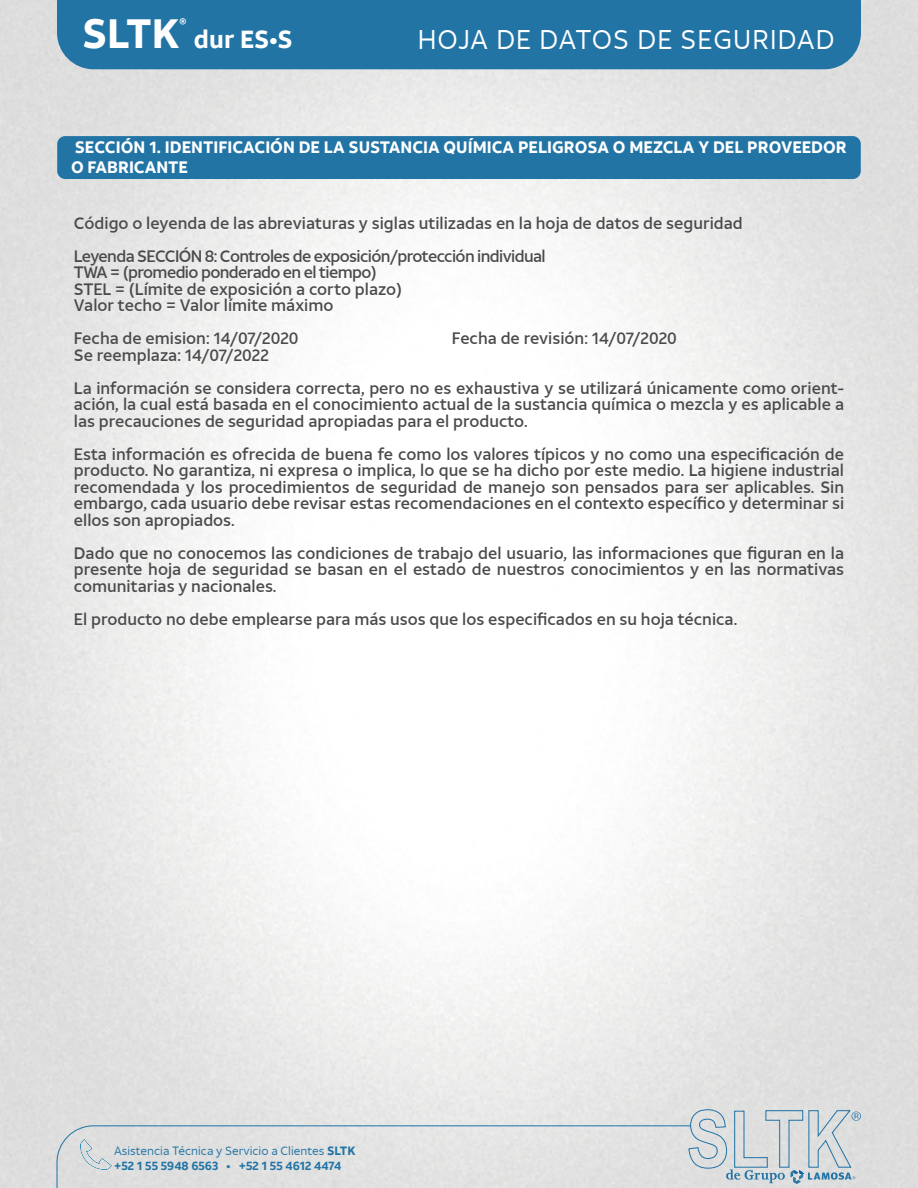
<style>
.page{position:relative;width:918px;height:1188px;background:#fff}
.page>*{position:absolute;margin:0;border:0;box-sizing:border-box;transform-origin:0 0}
.t1{font:700 40.8px "ATT Aleck Sans";color:#fff}
.t2{font:27px "ATT Aleck Sans";letter-spacing:.04em;color:#fff}
.t3{font:700 24.6px "ATT Aleck Sans";color:#fff}
.t4{font:500 16.5px/16.5px "ATT Aleck Sans";color:#4a4a4a}
.t5{font:700 16.5px/19.5px "ATT Aleck Sans";color:#fff}
.t6{font:12px/14.4px "ATT Aleck Sans";color:#2274a5}
.t7{font:700 11.4px "ATT Aleck Sans";color:#fff}
.s1{font-weight:700}
</style>
<div class="page">
<div style="left:57px;top:0;width:804px;height:69px;background:#2274a5"></div>
<svg style="left:56px;top:1109px;width:805px;height:79px"></svg>
<div style="left:57px;top:136px;width:804px;height:43px;background:#2274a5;border-radius:8px"></div>
<h1 class="t1" style="left:82px;top:7px;width:99px">SLTK</h1>
<p class="t7" style="left:180px;top:16px;width:8px">®</p>
<h3 class="t3" style="left:194px;top:24px;width:100px">dur ES•S</h3>
<h2 class="t2" style="left:418px;top:23px;width:418px">HOJA DE DATOS DE SEGURIDAD</h2>
<p class="t5" style="left:71px;top:138px;width:777px">SECCIÓN 1. IDENTIFICACIÓN DE LA SUSTANCIA QUÍMICA PELIGROSA O MEZCLA Y DEL PROVEEDOR<br>O FABRICANTE</p>
<p class="t4" style="left:74px;top:206px;width:670px;line-height:33px">Código o leyenda de las abreviaturas y siglas utilizadas en la hoja de datos de seguridad<br>Leyenda SECCIÓN 8: Controles de exposición/protección individual</p>
<p class="t4" style="left:74px;top:264px;width:330px">TWA = (promedio ponderado en el tiempo)<br>STEL = (Límite de exposición a corto plazo)<br>Valor techo = Valor límite máximo</p>
<p class="t4" style="left:74px;top:330px;width:226px">Fecha de emision: 14/07/2020</p>
<p class="t4" style="left:452px;top:330px;width:227px">Fecha de revisión: 14/07/2020</p>
<p class="t4" style="left:74px;top:338px;width:772px;line-height:33px">Se reemplaza: 14/07/2022<br>La información se considera correcta, pero no es exhaustiva y se utilizará únicamente como orient-</p>
<p class="t4" style="left:74px;top:396px;width:772px">ación, la cual está basada en el conocimiento actual de la sustancia química o mezcla y es aplicable a las precauciones de seguridad apropiadas para el producto.</p>
<p class="t4" style="left:74px;top:445px;width:772px;text-align:justify">Esta información es ofrecida de buena fe como los valores típicos y no como una especificación de producto. No garantiza, ni expresa o implica, lo que se ha dicho por este medio. La higiene industrial recomendada y los procedimientos de seguridad de manejo son pensados para ser aplicables. Sin embargo, cada usuario debe revisar estas recomendaciones en el contexto específico y determinar si ellos son apropiados.</p>
<p class="t4" style="left:74px;top:544px;width:772px;text-align:justify">Dado que no conocemos las condiciones de trabajo del usuario, las informaciones que figuran en la presente hoja de seguridad se basan en el estado de nuestros conocimientos y en las normativas comunitarias y nacionales.</p>
<p class="t4" style="left:74px;top:610px;width:665px">El producto no debe emplearse para más usos que los especificados en su hoja técnica.</p>
<p class="t6" style="left:114px;top:1144px;width:243px">Asistencia Técnica y Servicio a Clientes <span class="s1">SLTK +52 1 55 5948 6563 • +52 1 55 4612 4474</span></p>
</div>
